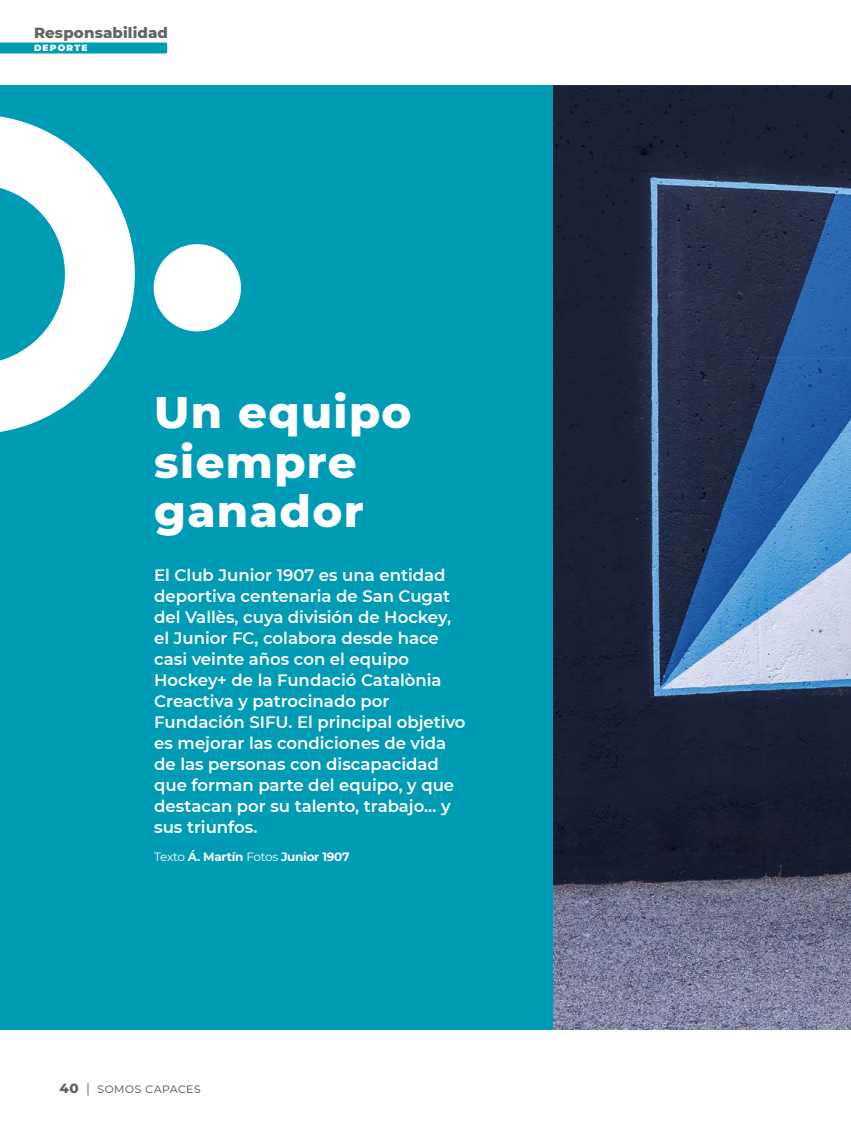
<style>
.page{position:relative;width:851px;height:1127px;background:#fff}
.page>*{position:absolute;margin:0;border:0;box-sizing:border-box;transform-origin:0 0}
.t1{font:800 45px/49.5px "Montserrat";letter-spacing:.03em;color:#fff}
.t2{font:600 16.5px/21px "Montserrat";color:#fff}
.t3{font:800 15px "Montserrat";letter-spacing:.01em;color:#646363}
.t4{font:13.5px "Montserrat";color:#646363}
.t5{font:700 12px "Montserrat";letter-spacing:-.02em;color:#fff}
.t6{font:900 9px "Montserrat";letter-spacing:.13em;color:#fff}
.s1{font-weight:400}
.s2{font-weight:800}
</style>
<div class="page">
<div style="left:0;top:43px;width:167px;height:10px;background:#009bb4"></div>
<img style="left:553px;top:85px;width:297px;height:945px">
<div style="left:0;top:85px;width:553px;height:945px;background:#009bb4"></div>
<svg style="left:153px;top:244px;width:88px;height:88px"></svg>
<svg style="left:0;top:116px;width:135px;height:316px;fill:#fff"></svg>
<p class="t3" style="left:34px;top:22px;width:135px">Responsabilidad</p>
<p class="t6" style="left:34px;top:41px;width:55px">DEPORTE</p>
<h1 class="t1" style="left:154px;top:385px;width:259px">Un equipo siempre ganador</h1>
<p class="t2" style="left:154px;top:563px;width:313px">El Club Junior 1907 es una entidad deportiva centenaria de San Cugat del Vallès, cuya división de Hockey, el Junior FC, colabora desde hace casi veinte años con el equipo<br>Hockey+ de la Fundació Catalònia<br>Creactiva y patrocinado por<br>Fundación SIFU. El principal objetivo es mejorar las condiciones de vida de las personas con discapacidad que forman parte del equipo, y que destacan por su talento, trabajo… y sus triunfos.</p>
<p class="t5" style="left:154px;top:848px;width:197px"><span class="s1">Texto</span> Á. Martín <span class="s1">Fotos</span> Junior 1907</p>
<p class="t4" style="left:60px;top:1079px;width:143px"><span class="s2">40</span> | somos capaces</p>
</div>
